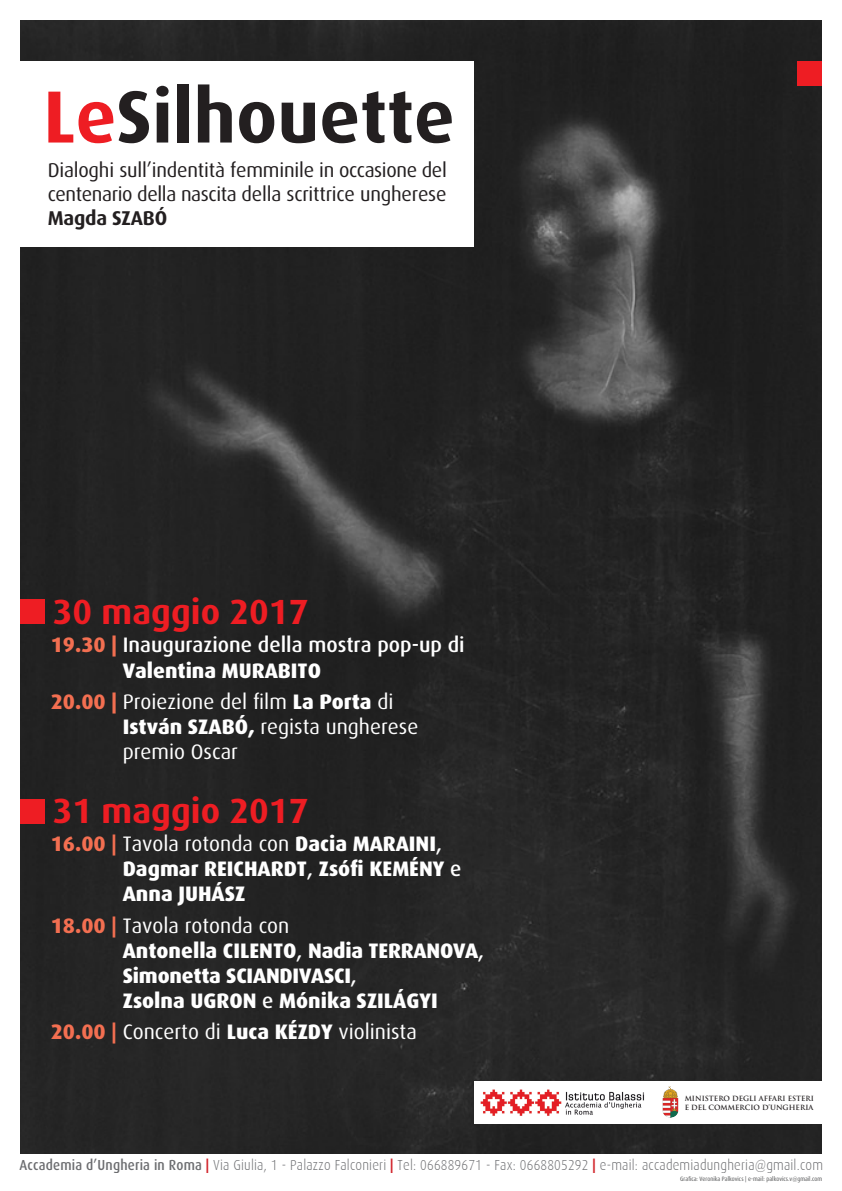
<style>
.page{position:relative;width:842px;height:1191px;background:#fff}
.page>*{position:absolute;margin:0;border:0;box-sizing:border-box;transform-origin:0 0}
.t1{font:700 74px "Dax Hu";color:#231f20}
.t2{font:700 35px "Dax Hu";color:#ee1d23}
.t3{font:800 21px/25.2px "Dax Hu";color:#fff}
.t4{font:21px/25.2px "Dax Hu";color:#fff}
.t5{font:500 21px/25.2px "Dax Hu";color:#fff}
.t6{font:20px/24px "Dax Hu";letter-spacing:-.01em;color:#231f20}
.t7{font:700 20px "Dax Hu";letter-spacing:-.01em;color:#231f20}
.t8{font:300 14.6px "Dax Hu";letter-spacing:.015em;color:#6c6d70;scale:.9 1}
.t9{font:700 7px/8.4px "Trajan";color:#231f20}
.t10{font:6.2px "Dax Hu";letter-spacing:.005em;color:#4b4c4d;scale:.9 1}
.s1{color:#ee1d23}
.s2{font-weight:800;color:#f36f51}
.s3{font-weight:800}
.s4{color:#f36f51}
.s5{font-weight:700;color:#f36f51}
.s6{font-weight:400}
.s7{font-weight:500}
.s8{font-weight:700;color:#d1232a}
</style>
<div class="page">
<img style="left:20px;top:20px;width:802px;height:1133px">
<div style="left:10px;top:61px;width:464px;height:186px;background:#fff"></div>
<div style="left:474px;top:1081px;width:348px;height:43px;background:#fff"></div>
<img style="left:480px;top:1089px;width:164px;height:27px">
<img style="left:662px;top:1086px;width:17px;height:32px">
<div style="left:797px;top:61px;width:25px;height:25px;background:#ee1d23"></div>
<div style="left:20px;top:599px;width:25px;height:25px;background:#ee1d23"></div>
<div style="left:20px;top:799px;width:25px;height:25px;background:#ee1d23"></div>
<h1 class="t1" style="left:43px;top:75px;width:413px"><span class="s1">Le</span>Silhouette</h1>
<p class="t6" style="left:48px;top:158px;width:401px">Dialoghi sull’indentità femminile in occasione del centenario della nascita della scrittrice ungherese</p>
<p class="t7" style="left:48px;top:206px;width:121px">Magda SZABÓ</p>
<h2 class="t2" style="left:53px;top:592px;width:257px">30 maggio 2017</h2>
<p class="t5" style="left:123px;top:632px;width:343px;text-indent:-72px"><span class="s2">19.30 |</span> Inaugurazione della mostra pop-up di<br><span class="s3">Valentina MURABITO</span></p>
<p class="t4" style="left:123px;top:689px;width:297px;text-indent:-72px"><span class="s2">20.00 |</span> Proiezione del film <span class="s3">La Porta</span> di<br><span class="s3">István SZABÓ,</span> regista ungherese premio Oscar</p>
<h2 class="t2" style="left:53px;top:791px;width:257px">31 maggio 2017</h2>
<p class="t3" style="left:123px;top:831px;width:340px;text-indent:-72px"><span class="s4">16.00</span> <span class="s5">|</span> <span class="s6">Tavola rotonda con</span> Dacia MARAINI<span class="s7">,<br></span>Dagmar REICHARDT<span class="s7">,</span> Zsófi KEMÉNY <span class="s7">e<br></span>Anna JUHÁSZ</p>
<p class="t3" style="left:123px;top:912px;width:363px;text-indent:-72px"><span class="s4">18.00</span> <span class="s5">|</span> <span class="s6">Tavola rotonda con<br></span>Antonella CILENTO<span class="s7">,</span> Nadia TERRANOVA<span class="s7">,<br></span>Simonetta SCIANDIVASCI<span class="s7">,<br></span>Zsolna UGRON <span class="s7">e</span> Mónika SZILÁGYI</p>
<p class="t4" style="left:51px;top:1019px;width:368px"><span class="s2">20.00</span> <span class="s5">|</span> Concerto di <span class="s3">Luca KÉZDY</span> violinista</p>
<p class="t9" style="left:685px;top:1094px;width:131px">MINISTERO DEGLI AFFARI ESTERI<br>E DEL COMMERCIO D’UNGHERIA</p>
<p class="t8" style="left:19px;top:1156px;width:894px"><span class="s7">Accademia d’Ungheria in Roma</span> <span class="s8">|</span> Via Giulia, 1 - Palazzo Falconieri <span class="s8">|</span> Tel: 066889671 - Fax: 0668805292 <span class="s8">|</span> e-mail: accademiadungheria@gmail.com</p>
<p class="t10" style="left:680px;top:1175px;width:159px">Grafica: Veronika Palkovics | e-mail: palkovics.v@gmail.com</p>
</div>
